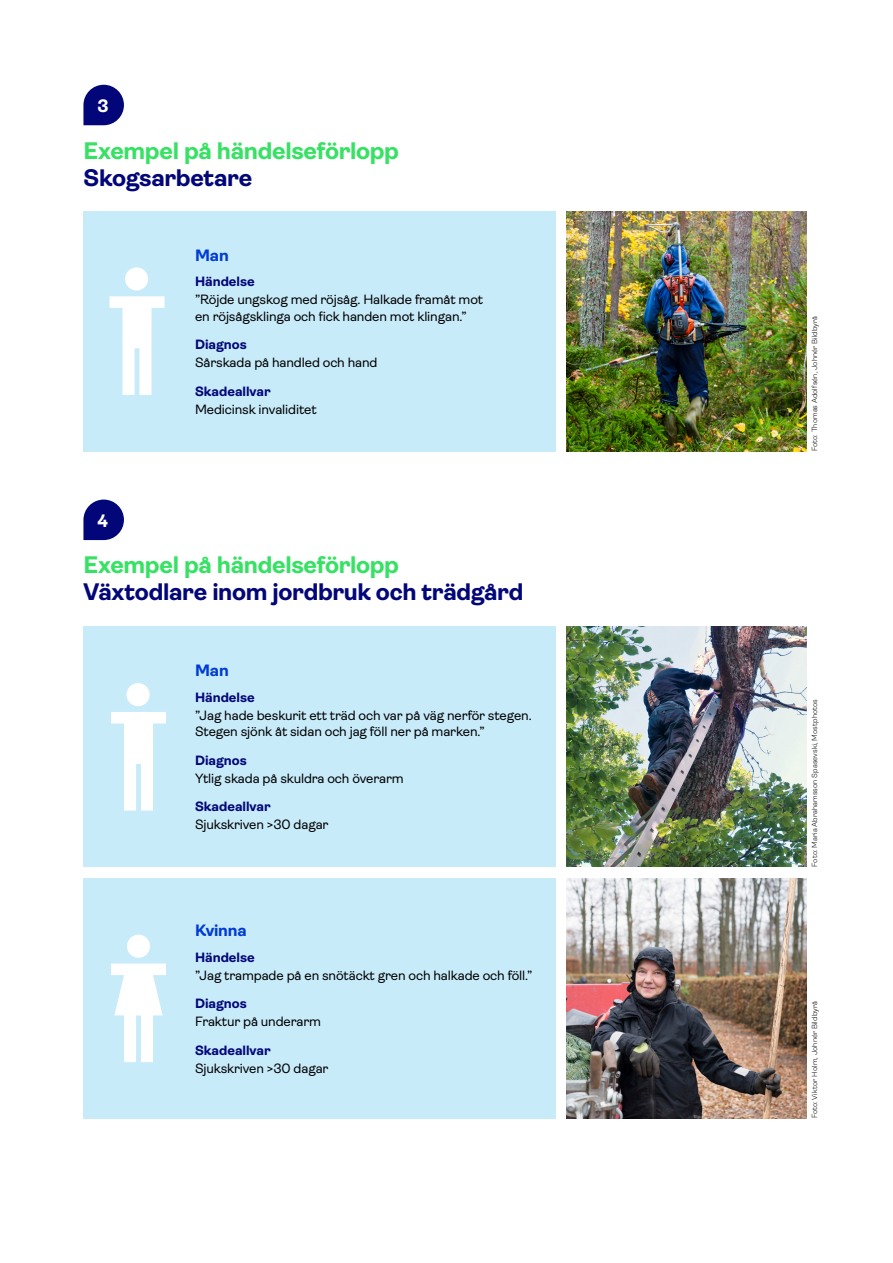
<style>
.page{position:relative;width:893px;height:1263px;background:#fff}
.page>*{position:absolute;margin:0;border:0;box-sizing:border-box;transform-origin:0 0}
.Rubrik_inlaga_16_16{font:700 24px/27px "Ambit";letter-spacing:-.015em;color:#020678}
.Rubrik_inlaga_16_16-2{font:700 24px/27px "Ambit";letter-spacing:-.015em;color:#37e164}
.t1{font:700 18px "Ambit";color:#fff}
.Mellanrubrik_på_plat{font:700 16.5px "Ambit";letter-spacing:-.01em;color:#003cd2}
.Brödtext_händelser{font:13.5px/16.5px "Ambit";letter-spacing:-.01em;color:#000}
.Rubrik_händelser{font:700 13.5px "Ambit";color:#020678}
.Fotograf{font:300 7.5px "Ambit";letter-spacing:.01em;color:#000}
.s1{color:#020678}
.s2{color:#37e164}
</style>
<div class="page">
<div style="left:83px;top:211px;width:473px;height:240px;background:#c8ebfa"></div>
<img style="left:566px;top:211px;width:240px;height:240px">
<svg style="left:110px;top:296px;width:54px;height:99px"></svg>
<div style="left:125px;top:267px;width:23px;height:24px;background:#fff;border-radius:50%"></div>
<div style="left:83px;top:627px;width:473px;height:240px;background:#c8ebfa"></div>
<img style="left:566px;top:627px;width:240px;height:240px">
<svg style="left:111px;top:712px;width:55px;height:99px"></svg>
<div style="left:127px;top:683px;width:23px;height:23px;background:#fff;border-radius:50%"></div>
<div style="left:83px;top:878px;width:473px;height:240px;background:#c8ebfa"></div>
<img style="left:566px;top:878px;width:240px;height:240px">
<svg style="left:111px;top:963px;width:55px;height:99px"></svg>
<div style="left:127px;top:935px;width:23px;height:23px;background:#fff;border-radius:50%"></div>
<svg style="left:83px;top:85px;width:41px;height:40px;background:#2c2f8e"></svg>
<svg style="left:83px;top:500px;width:41px;height:40px;background:#2b2e8e"></svg>
<p class="t1" style="left:97px;top:96px;width:13px">3</p>
<h4 class="Rubrik_inlaga_16_16-2" style="left:83px;top:137px;width:317px">Exempel på händelseförlopp<br><span class="s1">Skogsarbetare</span></h4>
<p class="t1" style="left:98px;top:510px;width:12px">4</p>
<h3 class="Mellanrubrik_på_plat" style="left:195px;top:246px;width:35px">Man</h3>
<h6 class="Rubrik_händelser" style="left:195px;top:274px;width:61px">Händelse</h6>
<p class="Brödtext_händelser" style="left:195px;top:291px;width:290px">”Röjde ungskog med röjsåg. Halkade framåt mot en röjsågsklinga och fick handen mot klingan.”</p>
<h6 class="Rubrik_händelser" style="left:195px;top:337px;width:53px">Diagnos</h6>
<p class="Brödtext_händelser" style="left:195px;top:354px;width:184px">Sårskada på handled och hand</p>
<h6 class="Rubrik_händelser" style="left:195px;top:384px;width:77px">Skadeallvar</h6>
<p class="Brödtext_händelser" style="left:195px;top:401px;width:123px">Medicinsk invaliditet</p>
<h4 class="Rubrik_inlaga_16_16" style="left:83px;top:551px;width:441px"><span class="s2">Exempel på händelseförlopp<br></span>Växtodlare inom jordbruk och trädgård</h4>
<h3 class="Mellanrubrik_på_plat" style="left:195px;top:662px;width:35px">Man</h3>
<h6 class="Rubrik_händelser" style="left:195px;top:690px;width:61px">Händelse</h6>
<p class="Brödtext_händelser" style="left:195px;top:707px;width:338px">”Jag hade beskurit ett träd och var på väg nerför stegen.<br>Stegen sjönk åt sidan och jag föll ner på marken.”</p>
<h6 class="Rubrik_händelser" style="left:195px;top:753px;width:53px">Diagnos</h6>
<p class="Brödtext_händelser" style="left:195px;top:770px;width:210px">Ytlig skada på skuldra och överarm</p>
<h6 class="Rubrik_händelser" style="left:195px;top:799px;width:77px">Skadeallvar</h6>
<p class="Brödtext_händelser" style="left:195px;top:817px;width:135px">Sjukskriven &gt;30 dagar</p>
<h3 class="Mellanrubrik_på_plat" style="left:195px;top:921px;width:53px">Kvinna</h3>
<h6 class="Rubrik_händelser" style="left:195px;top:950px;width:61px">Händelse</h6>
<p class="Brödtext_händelser" style="left:195px;top:967px;width:339px">”Jag trampade på en snötäckt gren och halkade och föll.”</p>
<h6 class="Rubrik_händelser" style="left:195px;top:996px;width:53px">Diagnos</h6>
<p class="Brödtext_händelser" style="left:195px;top:1013px;width:128px">Fraktur på underarm</p>
<h6 class="Rubrik_händelser" style="left:195px;top:1043px;width:77px">Skadeallvar</h6>
<p class="Brödtext_händelser" style="left:195px;top:1060px;width:135px">Sjukskriven &gt;30 dagar</p>
<p class="Fotograf" style="left:810px;top:451px;width:137px;rotate:-90deg">Foto: Thomas Adolfsén, Johnér Bildbyrå</p>
<p class="Fotograf" style="left:810px;top:867px;width:169px;rotate:-90deg">Foto: Maria Abrahamsson Spasevski, Mostphotos</p>
<p class="Fotograf" style="left:810px;top:1118px;width:119px;rotate:-90deg">Foto: Viktor Holm, Johnér Bildbyrå</p>
</div>
